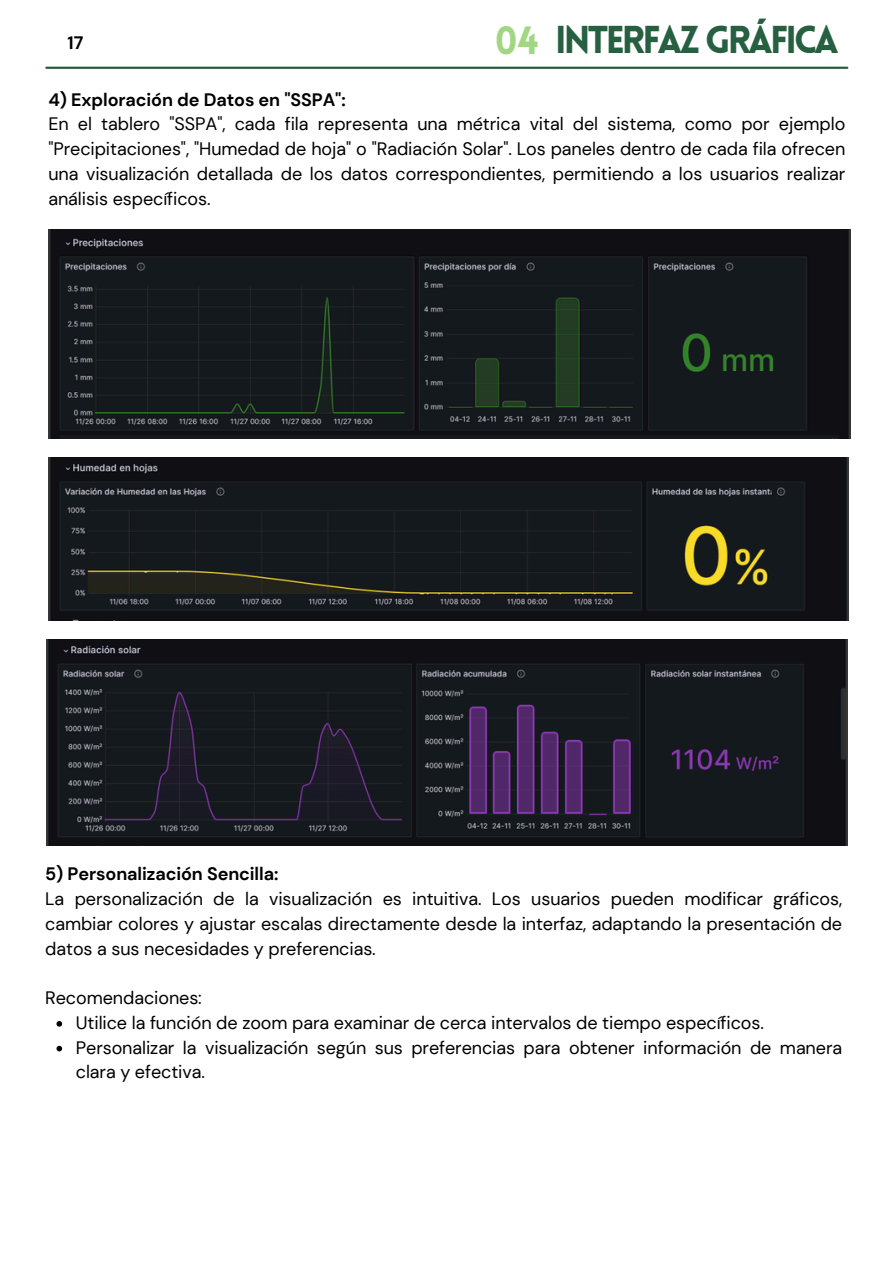
<style>
.page{position:relative;width:894px;height:1264px;background:#fff}
.page>*{position:absolute;margin:0;border:0;box-sizing:border-box;transform-origin:0 0}
.t1{font:900 37.95px "Lovelo";letter-spacing:-.075em;color:#266041}
.t2{font:18px/24.8px "DM Sans";letter-spacing:-.005em;color:#000;text-align:justify}
.t3{font:700 18px "DM Sans";letter-spacing:-.005em;color:#000}
.s1{font-size:38.55px;color:#a1d683}
</style>
<div class="page">
<hr style="left:46px;top:67px;width:801px;height:2px;background:#266041">
<img style="left:48px;top:230px;width:801px;height:208px">
<img style="left:48px;top:457px;width:800px;height:163px">
<img style="left:47px;top:639px;width:800px;height:206px">
<svg style="left:56px;top:1021px;width:6px;height:5px"></svg>
<svg style="left:56px;top:1045px;width:6px;height:6px"></svg>
<p class="t3" style="left:67px;top:31px;width:17px">17</p>
<h1 class="t1" style="left:494px;top:25px;width:345px"><span class="s1">04</span> INTERFAZ GRÁFICA</h1>
<p class="t3" style="left:48px;top:88px;width:299px">4) Exploración de Datos en "SSPA":</p>
<p class="t2" style="left:48px;top:112px;width:798px">En el tablero "SSPA", cada fila representa una métrica vital del sistema, como por ejemplo "Precipitaciones", "Humedad de hoja" o "Radiación Solar". Los paneles dentro de cada fila ofrecen una visualización detallada de los datos correspondientes, permitiendo a los usuarios realizar análisis específicos.</p>
<p class="t3" style="left:45px;top:862px;width:235px">5) Personalización Sencilla:</p>
<p class="t2" style="left:45px;top:886px;width:798px">La personalización de la visualización es intuitiva. Los usuarios pueden modificar gráficos, cambiar colores y ajustar escalas directamente desde la interfaz, adaptando la presentación de datos a sus necesidades y preferencias.</p>
<p class="t2" style="left:45px;top:985px;width:158px">Recomendaciones:</p>
<p class="t2" style="left:76px;top:1010px;width:689px">Utilice la función de zoom para examinar de cerca intervalos de tiempo específicos.</p>
<p class="t2" style="left:76px;top:1035px;width:767px">Personalizar la visualización según sus preferencias para obtener información de manera clara y efectiva.</p>
</div>
